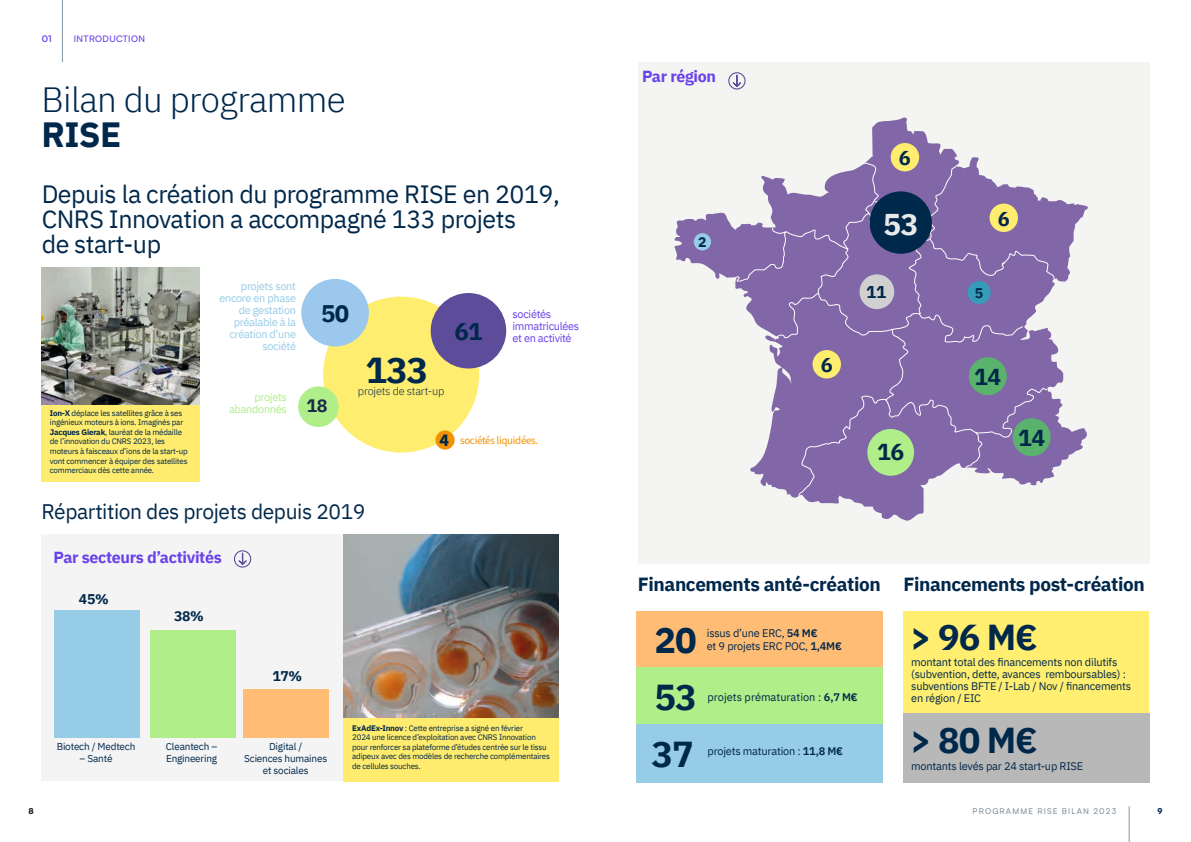
<style>
.page{position:relative;width:1191px;height:842px;background:#fff}
.page>*{position:absolute;margin:0;border:0;box-sizing:border-box;transform-origin:0 0}
.t1{font:700 36px "IBM Plex Sans";letter-spacing:-.03em;color:#00284b}
.t2{font:300 35px "IBM Plex Sans";letter-spacing:-.02em;color:#00284b}
.t3{font:700 35px "IBM Plex Sans";color:#00284b}
.t4{font:700 30px "IBM Plex Sans";color:#e9e9e9}
.t5{font:25px/25px "IBM Plex Sans";letter-spacing:-.02em;color:#00284b}
.t6{font:700 24px "IBM Plex Sans";color:#00284b}
.t7{font:700 23px "IBM Plex Sans";color:#00284b}
.t8{font:21px "IBM Plex Sans";letter-spacing:-.02em;color:#00284b}
.t9{font:700 20px "IBM Plex Sans";color:#00284b}
.t10{font:700 19px "IBM Plex Sans";letter-spacing:-.02em;color:#00284b}
.t11{font:700 18px "IBM Plex Sans";color:#1a2a47}
.t12{font:700 18px "Source Sans Pro";color:#00284b}
.t13{font:700 17px "IBM Plex Sans";color:#00284b}
.t14{font:700 16px "IBM Plex Sans";letter-spacing:-.02em;color:#6941eb}
.t15{font:700 14px "IBM Plex Sans";color:#00284b}
.t16{font:11px/12px "IBM Plex Sans";letter-spacing:-.02em;color:#00284b}
.t17{font:11px/12px "IBM Plex Sans";letter-spacing:-.03em;color:#97cce7;text-align:right}
.t18{font:11px/12px "IBM Plex Sans";letter-spacing:-.03em;color:#6941eb}
.t19{font:11px "IBM Plex Sans";color:#00284b}
.t20{font:11px "Source Sans Pro";letter-spacing:-.03em;color:#f39200}
.t21{font:300 11px "IBM Plex Sans";letter-spacing:-.02em;color:#00284b}
.t22{font:11px/12px "IBM Plex Sans";letter-spacing:-.03em;color:#b0ee89;text-align:right}
.t23{font:10px/12px "IBM Plex Sans";letter-spacing:-.02em;color:#00284b}
.t24{font:500 9px "Satoshi";letter-spacing:.04em;color:#6941eb}
.t25{font:700 9px "Satoshi";color:#6941eb}
.t26{font:8px/9.6px "IBM Plex Sans";letter-spacing:-.025em;color:#00284b}
.t27{font:500 8px "Satoshi";letter-spacing:.14em;color:#8495a1}
.t28{font:900 8px "Satoshi";color:#1d1d1b}
.t29{font:900 8px "Satoshi";color:#00284b}
.s1{font-weight:700}
.s2{font-weight:600}
</style>
<div class="page">
<div style="left:638px;top:62px;width:511px;height:501px;background:#f4f4f3"></div>
<svg style="left:674px;top:118px;width:413px;height:403px"></svg>
<svg style="left:731px;top:162px;width:325px;height:338px"></svg>
<div style="left:42px;top:535px;width:354px;height:246px;background:#f4f4f4"></div>
<div style="left:636px;top:724px;width:247px;height:58px;background:#97cce7"></div>
<div style="left:234px;top:550px;width:17px;height:18px;border:1px solid #5d4c9a;border-radius:50%"></div>
<svg style="left:238px;top:552px;width:9px;height:14px"></svg>
<div style="left:728px;top:72px;width:17px;height:18px;border:1px solid #5d4c9a;border-radius:50%"></div>
<svg style="left:732px;top:74px;width:9px;height:14px"></svg>
<div style="left:323px;top:297px;width:156px;height:156px;background:#ffed70;border-radius:50%"></div>
<div style="left:636px;top:611px;width:247px;height:57px;background:#ffbc75"></div>
<div style="left:636px;top:668px;width:247px;height:56px;background:#b0ee89"></div>
<div style="left:903px;top:611px;width:245px;height:101px;background:#ffee70"></div>
<img style="left:41px;top:268px;width:158px;height:137px">
<div style="left:41px;top:405px;width:158px;height:76px;background:#ffeb6e"></div>
<img style="left:343px;top:535px;width:215px;height:183px">
<div style="left:343px;top:718px;width:215px;height:63px;background:#ffeb6e"></div>
<div style="left:967px;top:281px;width:23px;height:23px;background:#369cb9;border-radius:50%"></div>
<div style="left:693px;top:233px;width:18px;height:17px;background:#97cce7;border-radius:50%"></div>
<div style="left:989px;top:204px;width:29px;height:28px;background:#ffed70;border-radius:50%"></div>
<div style="left:867px;top:429px;width:47px;height:47px;background:#b0ee89;border-radius:50%"></div>
<div style="left:1012px;top:418px;width:38px;height:38px;background:#5ab36c;border-radius:50%"></div>
<div style="left:859px;top:274px;width:35px;height:35px;background:#d0d0d1;border-radius:50%"></div>
<div style="left:890px;top:143px;width:29px;height:28px;background:#ffed70;border-radius:50%"></div>
<div style="left:812px;top:350px;width:29px;height:28px;background:#ffed70;border-radius:50%"></div>
<div style="left:969px;top:357px;width:37px;height:38px;background:#5ab36c;border-radius:50%"></div>
<div style="left:435px;top:430px;width:19px;height:20px;background:#f39200;border-radius:50%"></div>
<div style="left:298px;top:386px;width:41px;height:41px;background:#b0ee89;border-radius:50%"></div>
<div style="left:55px;top:610px;width:85px;height:128px;background:#97cce7"></div>
<div style="left:150px;top:630px;width:85px;height:108px;background:#b0ee89"></div>
<div style="left:244px;top:690px;width:85px;height:48px;background:#ffbc75"></div>
<div style="left:903px;top:713px;width:246px;height:69px;background:#b8b8b8"></div>
<div style="left:301px;top:279px;width:68px;height:67px;background:#9bc8ec;border-radius:50%"></div>
<div style="left:431px;top:293px;width:75px;height:75px;background:#5d4c9a;border-radius:50%"></div>
<div style="left:869px;top:191px;width:63px;height:63px;background:#00284b;border-radius:50%"></div>
<hr style="left:1128px;top:806px;width:1px;height:36px;background:#8495a1">
<hr style="left:62px;top:0;width:1px;height:62px;background:#8495a1">
<p class="t25" style="left:42px;top:32px;width:11px">01</p>
<p class="t24" style="left:74px;top:32px;width:73px">INTRODUCTION</p>
<h2 class="t2" style="left:42px;top:74px;width:306px">Bilan du programme</h2>
<h2 class="t3" style="left:42px;top:107px;width:81px">RISE</h2>
<h3 class="t5" style="left:42px;top:180px;width:520px">Depuis la création du programme RISE en 2019,<br>CNRS Innovation a accompagné 133 projets<br>de start-up</h3>
<p class="t26" style="left:50px;top:407px;width:139px"><span class="s1">Ion-X</span> déplace les satellites grâce à ses ingénieux moteurs à ions. Imaginés par <span class="s1">Jacques Gierak</span>, lauréat de la médaille de l’innovation du CNRS 2023, les moteurs à faisceaux d’ions de la start-up vont commencer à équiper des satellites commerciaux dès cette année.</p>
<h3 class="t17" style="left:219px;top:280px;width:78px">projets sont encore en phase de gestation préalable à la création d’une société</h3>
<h3 class="t22" style="left:229px;top:390px;width:59px">projets abandonnés</h3>
<h3 class="t6" style="left:321px;top:294px;width:30px">50</h3>
<h3 class="t11" style="left:306px;top:392px;width:23px">18</h3>
<h1 class="t1" style="left:365px;top:341px;width:64px">133</h1>
<h3 class="t21" style="left:358px;top:382px;width:88px">projets de start-up</h3>
<h3 class="t6" style="left:454px;top:312px;width:30px">61</h3>
<h3 class="t18" style="left:512px;top:307px;width:68px">sociétés immatriculées et en activité</h3>
<h3 class="t12" style="left:439px;top:427px;width:11px">4</h3>
<h3 class="t20" style="left:460px;top:433px;width:80px">sociétés liquidées.</h3>
<h3 class="t8" style="left:42px;top:496px;width:325px">Répartition des projets depuis 2019</h3>
<h3 class="t14" style="left:53px;top:545px;width:170px">Par secteurs d’activités</h3>
<h3 class="t15" style="left:79px;top:588px;width:31px">45%</h3>
<p class="t23" style="left:57px;top:740px;width:80px">Biotech / Medtech</p>
<p class="t23" style="left:80px;top:752px;width:34px">– Santé</p>
<h3 class="t15" style="left:174px;top:605px;width:31px">38%</h3>
<p class="t23" style="left:166px;top:740px;width:53px">Cleantech –<br>Engineering</p>
<h3 class="t15" style="left:272px;top:665px;width:31px">17%</h3>
<p class="t23" style="left:244px;top:740px;width:84px;text-align:center">Digital /<br>Sciences humaines et sociales</p>
<p class="t26" style="left:352px;top:722px;width:199px"><span class="s1">ExAdEx-Innov</span> : Cette entreprise a signé en février<br>2024 une licence d’exploitation avec CNRS Innovation pour renforcer sa plateforme d’études centrée sur le tissu adipeux avec des modèles de recherche complémentaires de cellules souches.</p>
<h3 class="t14" style="left:642px;top:64px;width:76px">Par région</h3>
<h3 class="t15" style="left:698px;top:231px;width:10px">2</h3>
<h3 class="t9" style="left:820px;top:349px;width:13px">6</h3>
<h3 class="t9" style="left:899px;top:142px;width:13px">6</h3>
<h3 class="t4" style="left:883px;top:200px;width:37px">53</h3>
<h3 class="t13" style="left:866px;top:278px;width:22px">11</h3>
<h3 class="t7" style="left:877px;top:433px;width:29px">16</h3>
<h3 class="t9" style="left:997px;top:203px;width:13px">6</h3>
<h3 class="t15" style="left:975px;top:282px;width:10px">5</h3>
<h3 class="t7" style="left:974px;top:359px;width:29px">14</h3>
<h3 class="t7" style="left:1018px;top:420px;width:29px">14</h3>
<h3 class="t10" style="left:638px;top:569px;width:244px">Financements anté-création</h3>
<h3 class="t16" style="left:707px;top:625px;width:137px;line-height:13.2px">issus d’une ERC, <span class="s2">54 M</span><span class="s1">€<br></span>et 9 projets ERC POC, <span class="s2">1,4M</span><span class="s1">€</span></h3>
<h1 class="t1" style="left:654px;top:612px;width:44px">20</h1>
<h1 class="t1" style="left:654px;top:669px;width:44px">53</h1>
<h1 class="t1" style="left:651px;top:726px;width:44px">37</h1>
<h3 class="t19" style="left:707px;top:689px;width:152px">projets prématuration : <span class="s2">6,7 M</span><span class="s1">€</span></h3>
<h3 class="t16" style="left:707px;top:744px;width:137px">projets maturation : <span class="s2">11,8 M</span><span class="s1">€</span></h3>
<h3 class="t10" style="left:903px;top:569px;width:243px">Financements post-création</h3>
<h1 class="t1" style="left:910px;top:608px;width:129px">&gt; 96 M€</h1>
<h3 class="t16" style="left:911px;top:655px;width:221px">montant total des financements non dilutifs (subvention, dette, avances remboursables) : subventions BFTE / I-Lab / Nov / financements en région / EIC</h3>
<h1 class="t1" style="left:910px;top:712px;width:129px">&gt; 80 M€</h1>
<h3 class="t16" style="left:911px;top:759px;width:173px">montants levés par 24 start-up RISE</h3>
<p class="t28" style="left:28px;top:805px;width:7px">8</p>
<p class="t27" style="left:972px;top:805px;width:145px">PROGRAMME RISE BILAN 2023</p>
<p class="t29" style="left:1157px;top:805px;width:7px">9</p>
</div>
